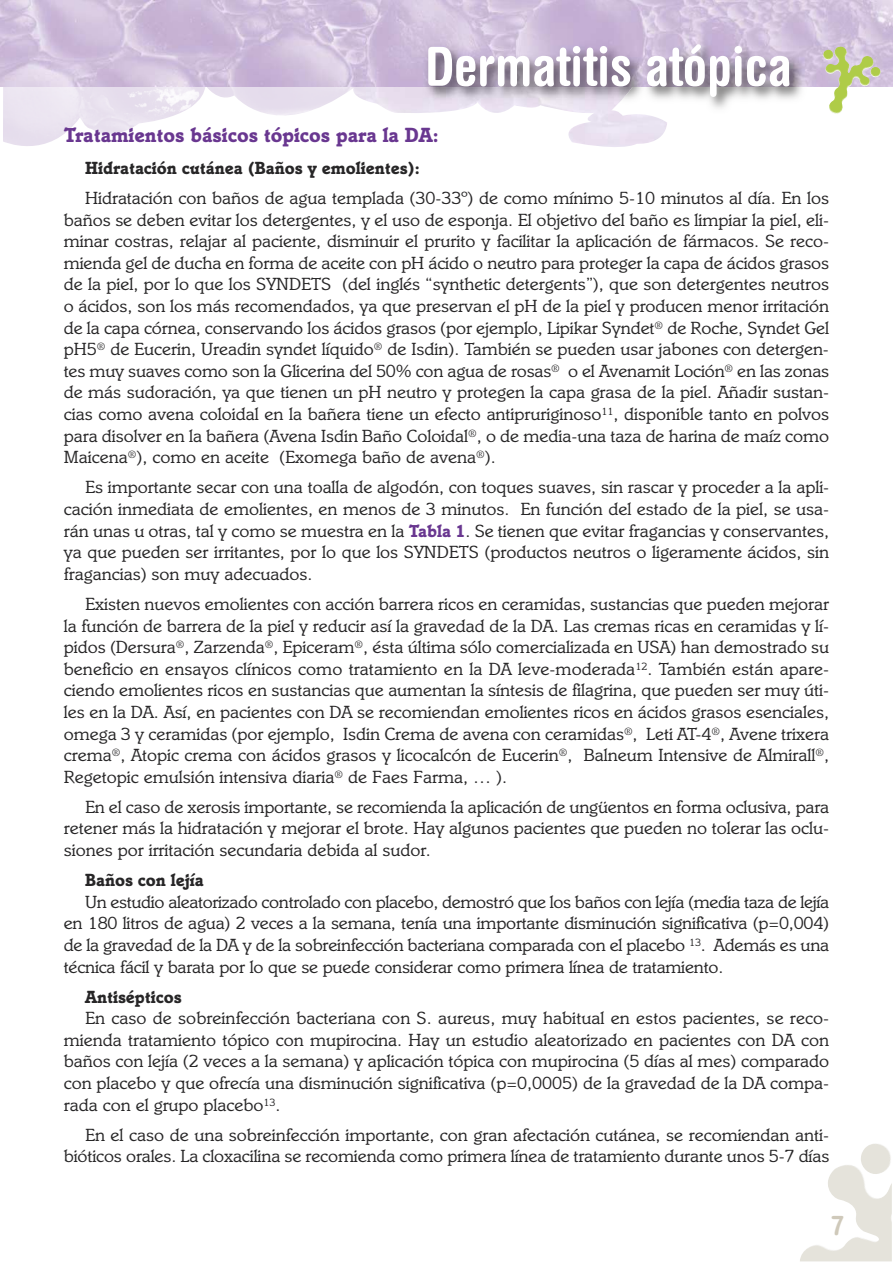
<style>
.page{position:relative;width:893px;height:1263px;background:#fff}
.page>*{position:absolute;margin:0;border:0;box-sizing:border-box;transform-origin:0 0}
.t1{font:700 condensed 54px "Helvetica Rounded";color:#fff}
.t2{font:700 condensed 27px "Helvetica Rounded";color:#cfc9ba}
.t3{font:700 21px "Italia";color:#693790}
.t4{font:18px/21.6px "Italia";color:#272627;text-align:justify}
.t5{font:700 18px "Italia";color:#272627}
.s1{font-weight:700;color:#693790}
</style>
<div class="page">
<img style="left:3px;top:87px;width:363px;height:59px">
<img style="left:1px;top:0;width:892px;height:87px">
<img style="left:366px;top:0;width:500px;height:109px">
<img style="left:366px;top:87px;width:301px;height:60px">
<img style="left:822px;top:44px;width:59px;height:70px">
<img style="left:800px;top:1144px;width:92px;height:117px">
<h1 class="t1" style="left:425px;top:46px;width:368px">Dermatitis atópica</h1>
<p class="t3" style="left:64px;top:128px;width:376px">Tratamientos básicos tópicos para la DA:</p>
<p class="t5" style="left:85px;top:161px;width:336px">Hidratación cutánea (Baños y emolientes):</p>
<p class="t4" style="left:64px;top:189px;width:767px;text-indent:21px">Hidratación con baños de agua templada (30-33º) de como mínimo 5-10 minutos al día. En los baños se deben evitar los detergentes, y el uso de esponja. El objetivo del baño es limpiar la piel, eli&shy;minar costras, relajar al paciente, disminuir el prurito y facilitar la aplicación de fármacos. Se reco&shy;mienda gel de ducha en forma de aceite con pH ácido o neutro para proteger la capa de ácidos grasos de la piel, por lo que los SYNDETS (del inglés “synthetic detergents”), que son detergentes neutros o ácidos, son los más recomendados, ya que preservan el pH de la piel y producen menor irritación de la capa córnea, conservando los ácidos grasos (por ejemplo, Lipikar Syndet<sup>®</sup> de Roche, Syndet Gel pH5<sup>®</sup> de Eucerin, Ureadin syndet líquido<sup>®</sup> de Isdin). También se pueden usar jabones con detergen&shy;tes muy suaves como son la Glicerina del 50% con agua de rosas<sup>®</sup> o el Avenamit Loción<sup>®</sup> en las zonas de más sudoración, ya que tienen un pH neutro y protegen la capa grasa de la piel. Añadir sustan&shy;cias como avena coloidal en la bañera tiene un efecto antipruriginoso<sup>11</sup>, disponible tanto en polvos para disolver en la bañera (Avena Isdin Baño Coloidal<sup>®</sup>, o de media-una taza de harina de maíz como Maicena<sup>®</sup>), como en aceite (Exomega baño de avena<sup>®</sup>).</p>
<p class="t4" style="left:64px;top:478px;width:767px;text-indent:21px">Es importante secar con una toalla de algodón, con toques suaves, sin rascar y proceder a la apli&shy;cación inmediata de emolientes, en menos de 3 minutos. En función del estado de la piel, se usa&shy;rán unas u otras, tal y como se muestra en la <span class="s1">Tabla 1</span>. Se tienen que evitar fragancias y conservantes, ya que pueden ser irritantes, por lo que los SYNDETS (productos neutros o ligeramente ácidos, sin fragancias) son muy adecuados.</p>
<p class="t4" style="left:64px;top:595px;width:767px;text-indent:21px">Existen nuevos emolientes con acción barrera ricos en ceramidas, sustancias que pueden mejorar la función de barrera de la piel y reducir así la gravedad de la DA. Las cremas ricas en ceramidas y lí&shy;pidos (Dersura<sup>®</sup>, Zarzenda<sup>®</sup>, Epiceram<sup>®</sup>, ésta última sólo comercializada en USA) han demostrado su beneficio en ensayos clínicos como tratamiento en la DA leve-moderada<sup>12</sup>. También están apare&shy;ciendo emolientes ricos en sustancias que aumentan la síntesis de filagrina, que pueden ser muy úti&shy;les en la DA. Así, en pacientes con DA se recomiendan emolientes ricos en ácidos grasos esenciales, omega 3 y ceramidas (por ejemplo, Isdin Crema de avena con ceramidas<sup>®</sup>, Leti AT-4<sup>®</sup>, Avene trixera crema<sup>®</sup>, Atopic crema con ácidos grasos y licocalcón de Eucerin<sup>®</sup>, Balneum Intensive de Almirall<sup>®</sup>, Regetopic emulsión intensiva diaria<sup>®</sup> de Faes Farma, … ).</p>
<p class="t4" style="left:64px;top:798px;width:767px;text-indent:21px">En el caso de xerosis importante, se recomienda la aplicación de ungüentos en forma oclusiva, para retener más la hidratación y mejorar el brote. Hay algunos pacientes que pueden no tolerar las oclu&shy;siones por irritación secundaria debida al sudor.</p>
<p class="t5" style="left:85px;top:873px;width:120px">Baños con lejía</p>
<p class="t4" style="left:64px;top:892px;width:767px;text-indent:21px">Un estudio aleatorizado controlado con placebo, demostró que los baños con lejía (media taza de lejía en 180 litros de agua) 2 veces a la semana, tenía una importante disminución significativa (p=0,004) de la gravedad de la DA y de la sobreinfección bacteriana comparada con el placebo <sup>13</sup>. Además es una técnica fácil y barata por lo que se puede considerar como primera línea de tratamiento.</p>
<p class="t5" style="left:85px;top:990px;width:98px">Antisépticos</p>
<p class="t4" style="left:64px;top:1009px;width:767px;text-indent:21px">En caso de sobreinfección bacteriana con S. aureus, muy habitual en estos pacientes, se reco&shy;mienda tratamiento tópico con mupirocina. Hay un estudio aleatorizado en pacientes con DA con baños con lejía (2 veces a la semana) y aplicación tópica con mupirocina (5 días al mes) comparado con placebo y que ofrecía una disminución significativa (p=0,0005) de la gravedad de la DA compa&shy;rada con el grupo placebo<sup>13</sup>.</p>
<p class="t4" style="left:64px;top:1125px;width:767px;text-align:right">En el caso de una sobreinfección importante, con gran afectación cutánea, se recomiendan anti&shy;bióticos orales. La cloxacilina se recomienda como primera línea de tratamiento durante unos 5-7 días</p>
<h2 class="t2" style="left:832px;top:1215px;width:13px">7</h2>
</div>
